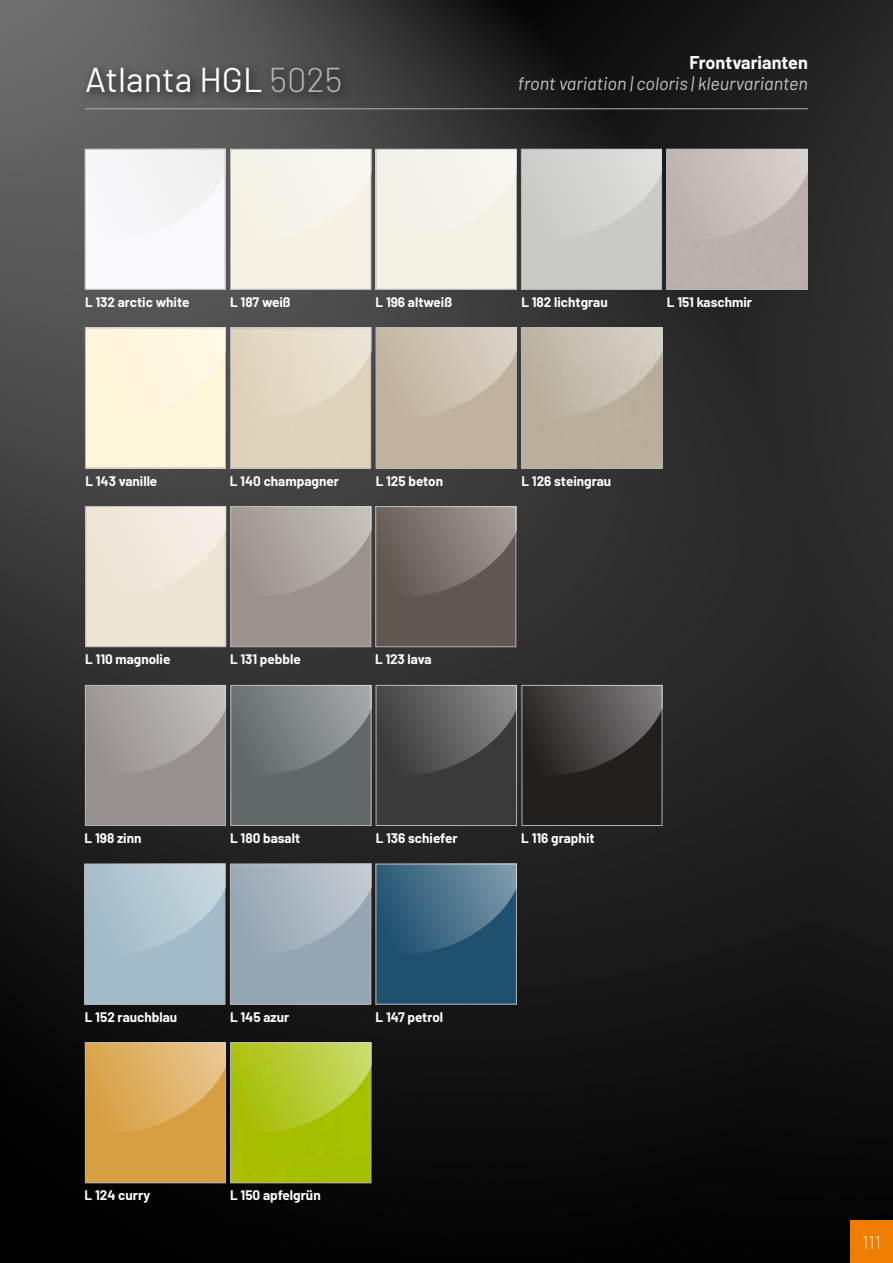
<style>
.page{position:relative;width:893px;height:1263px;background:#fff}
.page>*{position:absolute;margin:0;border:0;box-sizing:border-box;transform-origin:0 0}
.t1{font:34.5px "Barlow";color:#fff}
.t2{font:italic 18px "Barlow";color:#c6c6c6}
.t3{font:700 18px "Barlow";color:#fff}
.t4{font:200 18px "Barlow";color:#fff}
.t5{font:700 13.5px "Barlow";color:#fff}
.s1{font-weight:300;color:#b3b2b2}
</style>
<div class="page">
<img style="left:0;top:0;width:893px;height:1263px">
<div style="left:81px;top:62px;width:271px;height:42px;background:#000;opacity:.75"></div>
<hr style="left:85px;top:108px;width:723px;height:1px;background:#b3b2b2">
<div style="left:378px;top:249px;width:137px;height:39px;background:#f3f0e4"></div>
<div style="left:376px;top:149px;width:141px;height:141px;border:1px solid #b3b2b2"></div>
<div style="left:232px;top:249px;width:137px;height:39px;background:#f5f2e5"></div>
<div style="left:230px;top:149px;width:141px;height:141px;border:1px solid #b3b2b2"></div>
<div style="left:378px;top:427px;width:137px;height:39px;background:#c1b29e"></div>
<div style="left:376px;top:327px;width:141px;height:141px;border:1px solid #b3b2b2"></div>
<div style="left:232px;top:427px;width:137px;height:39px;background:#e0d3bb"></div>
<div style="left:230px;top:327px;width:141px;height:141px;border:1px solid #b3b2b2"></div>
<div style="left:87px;top:427px;width:137px;height:39px;background:#fff5d8"></div>
<div style="left:85px;top:327px;width:141px;height:141px;border:1px solid #b3b2b2"></div>
<img style="left:87px;top:249px;width:137px;height:39px">
<div style="left:85px;top:149px;width:141px;height:141px;border:1px solid #b3b2b2"></div>
<div style="left:523px;top:249px;width:137px;height:39px;background:#c9cac5"></div>
<div style="left:521px;top:149px;width:141px;height:141px;border:1px solid #b3b2b2"></div>
<div style="left:87px;top:785px;width:137px;height:39px;background:#96918f"></div>
<div style="left:85px;top:685px;width:141px;height:141px;border:1px solid #b3b2b2"></div>
<div style="left:232px;top:785px;width:137px;height:39px;background:#626869"></div>
<div style="left:230px;top:685px;width:141px;height:141px;border:1px solid #b3b2b2"></div>
<div style="left:378px;top:785px;width:137px;height:39px;background:#3b3a3a"></div>
<div style="left:376px;top:685px;width:141px;height:141px;border:1px solid #b3b2b2"></div>
<div style="left:524px;top:785px;width:136px;height:39px;background:#22201f"></div>
<div style="left:522px;top:685px;width:140px;height:141px;border:1px solid #b3b2b2"></div>
<div style="left:87px;top:606px;width:137px;height:39px;background:#eee4d5"></div>
<div style="left:85px;top:506px;width:141px;height:141px;border:1px solid #b3b2b2"></div>
<div style="left:232px;top:606px;width:137px;height:39px;background:#9a938a"></div>
<div style="left:230px;top:506px;width:141px;height:141px;border:1px solid #b3b2b2"></div>
<div style="left:523px;top:427px;width:138px;height:39px;background:#b9ae9c"></div>
<div style="left:521px;top:327px;width:142px;height:141px;border:1px solid #b3b2b2"></div>
<div style="left:377px;top:606px;width:137px;height:39px;background:#62574f"></div>
<div style="left:375px;top:506px;width:141px;height:141px;border:1px solid #b3b2b2"></div>
<div style="left:668px;top:249px;width:137px;height:39px;background:#bbb0ac"></div>
<div style="left:666px;top:149px;width:141px;height:141px;border:1px solid #b3b2b2"></div>
<div style="left:232px;top:963px;width:137px;height:39px;background:#95a5b3"></div>
<div style="left:230px;top:864px;width:141px;height:140px;border:1px solid #b3b2b2"></div>
<div style="left:378px;top:963px;width:137px;height:39px;background:#1e516f"></div>
<div style="left:86px;top:963px;width:137px;height:39px;background:#a1bbc8"></div>
<div style="left:84px;top:864px;width:141px;height:140px;border:1px solid #b3b2b2"></div>
<div style="left:87px;top:1142px;width:137px;height:39px;background:#d89f41"></div>
<div style="left:85px;top:1042px;width:141px;height:141px;border:1px solid #b3b2b2"></div>
<div style="left:232px;top:1142px;width:137px;height:39px;background:#a5be00"></div>
<svg style="left:84px;top:685px;width:578px;height:100px"></svg>
<svg style="left:84px;top:864px;width:433px;height:99px"></svg>
<svg style="left:84px;top:506px;width:433px;height:100px"></svg>
<svg style="left:84px;top:328px;width:578px;height:99px"></svg>
<svg style="left:85px;top:149px;width:722px;height:100px"></svg>
<svg style="left:85px;top:1042px;width:286px;height:100px"></svg>
<div style="left:850px;top:1220px;width:43px;height:43px;background:#ef7d00"></div>
<h1 class="t1" style="left:85px;top:54px;width:259px">Atlanta HGL <span class="s1">5025</span></h1>
<h2 class="t3" style="left:689px;top:49px;width:120px">Frontvarianten</h2>
<h2 class="t2" style="left:518px;top:71px;width:292px">front variation | coloris | kleurvarianten</h2>
<p class="t5" style="left:85px;top:292px;width:106px">L 132 arctic white</p>
<p class="t5" style="left:521px;top:292px;width:88px">L 182 lichtgrau</p>
<p class="t5" style="left:230px;top:292px;width:62px">L 187 weiß</p>
<p class="t5" style="left:376px;top:292px;width:78px">L 196 altweiß</p>
<p class="t5" style="left:667px;top:292px;width:87px">L 151 kaschmir</p>
<p class="t5" style="left:85px;top:471px;width:73px">L 143 vanille</p>
<p class="t5" style="left:230px;top:471px;width:110px">L 140 champagner</p>
<p class="t5" style="left:376px;top:471px;width:69px">L 125 beton</p>
<p class="t5" style="left:521px;top:471px;width:91px">L 126 steingrau</p>
<p class="t5" style="left:85px;top:649px;width:87px">L 110 magnolie</p>
<p class="t5" style="left:230px;top:649px;width:72px">L 131 pebble</p>
<p class="t5" style="left:375px;top:649px;width:58px">L 123 lava</p>
<p class="t5" style="left:85px;top:828px;width:58px">L 198 zinn</p>
<p class="t5" style="left:230px;top:828px;width:71px">L 180 basalt</p>
<p class="t5" style="left:376px;top:828px;width:83px">L 136 schiefer</p>
<p class="t5" style="left:521px;top:828px;width:75px">L 116 graphit</p>
<p class="t5" style="left:85px;top:1007px;width:94px">L 152 rauchblau</p>
<p class="t5" style="left:230px;top:1007px;width:61px">L 145 azur</p>
<p class="t5" style="left:376px;top:1007px;width:69px">L 147 petrol</p>
<p class="t5" style="left:85px;top:1185px;width:67px">L 124 curry</p>
<p class="t5" style="left:230px;top:1185px;width:92px">L 150 apfelgrün</p>
<h2 class="t4" style="left:862px;top:1230px;width:20px">111</h2>
</div>
